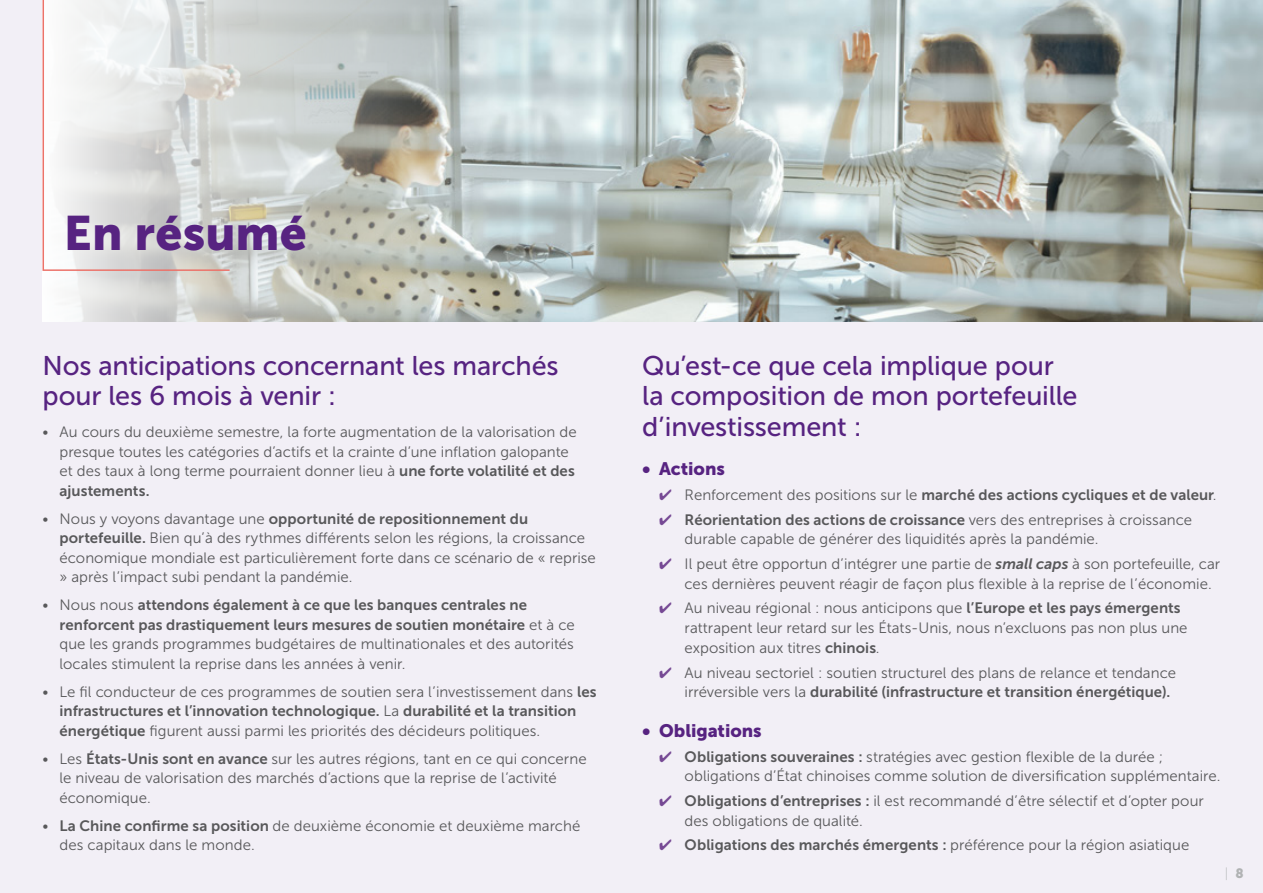
<style>
.page{position:relative;width:1263px;height:893px;background:#fff}
.page>*{position:absolute;margin:0;border:0;box-sizing:border-box;transform-origin:0 0}
.titre_c15{font:48px "Museo Sans 900";letter-spacing:.005em;color:#572381}
.body_c_8_5_10_5{font:27px/30.2px "Museo Sans 500";letter-spacing:-.005em;color:#572381}
.titre_c15-2{font:27px/30px "Museo Sans 500";letter-spacing:-.005em;color:#572381}
.body_c_8_5_10_5-2{font:18px "Museo Sans 900";letter-spacing:-.005em;color:#572381}
.body_c_8_5_10_5-3{font:15px/19.5px "Museo Sans 300";letter-spacing:.005em;color:#58585a}
.body_c_8_5_10_5-4{font:15px "Museo Sans 700";letter-spacing:.005em;color:#58585a}
.t1{font:13.5px "Museo Sans 100";color:#b1b3b4}
.s1{font-family:"Museo Sans 700"}
.s2{color:#764994}
.s3{font-family:"Museo Sans 300"}
.s4{font-family:"Museo Sans 700";font-style:italic}
.s5{font-family:"Museo Sans 900"}
</style>
<div class="page">
<div style="left:1px;top:0;width:1262px;height:893px;background:#f2eff6"></div>
<img style="left:43px;top:0;width:1220px;height:322px">
<svg style="left:42px;top:0;width:189px;height:272px"></svg>
<svg style="left:893px;top:0;width:323px;height:322px;background:#a6aca6"></svg>
<p class="titre_c15" style="left:64px;top:206px;width:245px">En résumé</p>
<p class="titre_c15-2" style="left:43px;top:351px;width:518px">Nos anticipations concernant les marchés pour les 6 mois à venir :</p>
<p class="body_c_8_5_10_5-3" style="left:60px;top:423px;width:519px;text-indent:-17px">• Au cours du deuxième semestre, la forte augmentation de la valorisation de presque toutes les catégories d’actifs et la crainte d’une inflation galopante et des taux à long terme pourraient donner lieu à <span class="s1">une forte volatilité et des ajustements.</span></p>
<p class="body_c_8_5_10_5-3" style="left:60px;top:509px;width:538px;text-indent:-17px">• Nous y voyons davantage une <span class="s1">opportunité de repositionnement du portefeuille.</span> Bien qu’à des rythmes différents selon les régions, la croissance économique mondiale est particulièrement forte dans ce scénario de « reprise » après l’impact subi pendant la pandémie.</p>
<p class="body_c_8_5_10_5-3" style="left:60px;top:596px;width:517px;text-indent:-17px">• Nous nous <span class="s1">attendons également à ce que les banques centrales ne renforcent pas drastiquement leurs mesures de soutien monétaire</span> et à ce que les grands programmes budgétaires de multinationales et des autorités locales stimulent la reprise dans les années à venir.</p>
<p class="body_c_8_5_10_5-3" style="left:60px;top:682px;width:538px;text-indent:-17px">• Le fil conducteur de ces programmes de soutien sera l’investissement dans <span class="s1">les infrastructures et l’innovation technologique.</span> La <span class="s1">durabilité et la transition énergétique</span> figurent aussi parmi les priorités des décideurs politiques.</p>
<p class="body_c_8_5_10_5-3" style="left:60px;top:749px;width:529px;text-indent:-17px">• Les <span class="s1">États-Unis sont en avance</span> sur les autres régions, tant en ce qui concerne le niveau de valorisation des marchés d’actions que la reprise de l’activité économique.</p>
<p class="body_c_8_5_10_5-3" style="left:60px;top:816px;width:522px;text-indent:-17px">• <span class="s1">La Chine confirme sa position</span> de deuxième économie et deuxième marché des capitaux dans le monde.</p>
<p class="body_c_8_5_10_5" style="left:642px;top:351px;width:437px">Qu’est-ce que cela implique pour la composition de mon portefeuille d’investissement :</p>
<p class="body_c_8_5_10_5-2" style="left:642px;top:458px;width:84px">• Actions</p>
<p class="body_c_8_5_10_5-4" style="left:659px;top:486px;width:559px"><span class="s2">✔</span> <span class="s3">Renforcement des positions sur le</span> marché des actions cycliques et de valeur<span class="s3">.</span></p>
<p class="body_c_8_5_10_5-3" style="left:685px;top:510px;width:509px;text-indent:-26px"><span class="s2">✔</span> <span class="s1">Réorientation des actions de croissance</span> vers des entreprises à croissance durable capable de générer des liquidités après la pandémie.</p>
<p class="body_c_8_5_10_5-3" style="left:685px;top:554px;width:537px;text-indent:-26px"><span class="s2">✔</span> Il peut être opportun d’intégrer une partie de <span class="s4">small caps</span> à son portefeuille, car ces dernières peuvent réagir de façon plus flexible à la reprise de l’économie.</p>
<p class="body_c_8_5_10_5-3" style="left:685px;top:599px;width:504px;text-indent:-26px"><span class="s2">✔</span> Au niveau régional : nous anticipons que <span class="s1">l’Europe et les pays émergents </span>rattrapent leur retard sur les États-Unis, nous n’excluons pas non plus une exposition aux titres <span class="s1">chinois</span>.</p>
<p class="body_c_8_5_10_5-3" style="left:685px;top:663px;width:493px;text-indent:-26px"><span class="s2">✔</span> Au niveau sectoriel : soutien structurel des plans de relance et tendance irréversible vers la <span class="s1">durabilité (infrastructure et transition énergétique).</span></p>
<p class="body_c_8_5_10_5-2" style="left:642px;top:720px;width:121px">• Obligations</p>
<p class="body_c_8_5_10_5-3" style="left:685px;top:747px;width:537px;text-indent:-26px"><span class="s2">✔</span> <span class="s1">Obligations souveraines :</span> stratégies avec gestion flexible de la durée ; obligations d’État chinoises comme solution de diversification supplémentaire.</p>
<p class="body_c_8_5_10_5-3" style="left:685px;top:791px;width:521px;text-indent:-26px"><span class="s2">✔</span> <span class="s1">Obligations d’entreprises :</span> il est recommandé d’être sélectif et d’opter pour des obligations de qualité.</p>
<p class="body_c_8_5_10_5-4" style="left:659px;top:837px;width:532px"><span class="s2">✔</span> Obligations des marchés émergents : <span class="s3">préférence pour la région asiatique</span></p>
<p class="t1" style="left:1225px;top:866px;width:21px">| <span class="s5">8</span></p>
</div>
